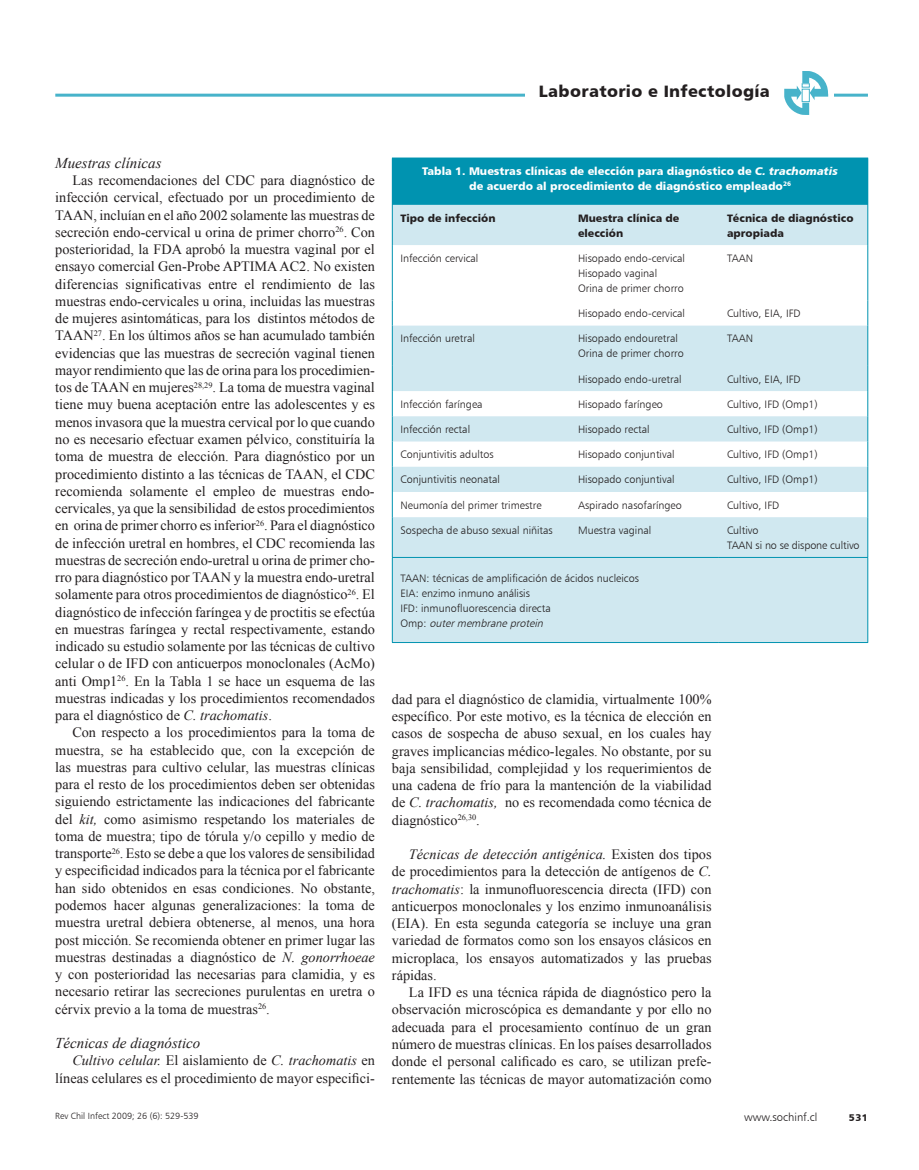
<style>
.page{position:relative;width:919px;height:1170px;background:#fff}
.page>*{position:absolute;margin:0;border:0;box-sizing:border-box;transform-origin:0 0}
.t1{font:16.5px "Humanist 777 BT Black B";letter-spacing:.02em;color:#231f20}
._4subtitulo2{font:italic 15px "Times New Roman";color:#231f20}
._1texto{font:14.25px/17.2px "Times New Roman";color:#231f20;text-align:justify}
.t2{font:11.25px "Humanist 777 BT Light B";color:#231f20}
._6titutabla{font:11.1px/15px "Humanist 777 BT Black B";color:#fff;text-align:center}
._6tabla{font:10.8px "Humanist 777 BT Light B";color:#231f20}
._6tabla-2{font:10.8px/15px "Humanist 777 BT Black B";color:#231f20}
._6tabla-3{font:italic 10.8px "Humanist 777 BT Light B";color:#231f20}
.t3{font:9.75px "Humanist 777 BT Black B";color:#231f20}
.t4{font:9px "Humanist 777 BT Light B";color:#231f20}
.s1{font-style:italic}
.s2{font-family:"Humanist 777 BT Black Italic B"}
.s3{font-style:normal}
</style>
<div class="page">
<hr style="left:55px;top:94px;width:812px;height:3px;background:#47b3ca">
<div style="left:778px;top:90px;width:55px;height:10px;background:#fff"></div>
<svg style="left:784px;top:71px;width:44px;height:44px"></svg>
<div style="left:525px;top:80px;width:258px;height:35px;background:#fff"></div>
<div style="left:392px;top:158px;width:475px;height:47px;background:#0093b0"></div>
<svg style="left:393px;top:205px;width:474px;height:437px;fill:#d0e8f0"></svg>
<hr style="left:867px;top:158px;width:1px;height:47px;background:#0093b0">
<hr style="left:392px;top:205px;width:1px;height:40px;background:#0093b0">
<hr style="left:867px;top:205px;width:1px;height:40px;background:#0093b0">
<hr style="left:392px;top:245px;width:1px;height:55px;background:#0093b0">
<hr style="left:867px;top:245px;width:1px;height:55px;background:#0093b0">
<svg style="left:392px;top:300px;width:1px;height:25px"></svg>
<svg style="left:867px;top:300px;width:1px;height:25px"></svg>
<hr style="left:392px;top:325px;width:1px;height:41px;background:#0093b0">
<hr style="left:867px;top:325px;width:1px;height:41px;background:#0093b0">
<svg style="left:392px;top:366px;width:1px;height:151px"></svg>
<svg style="left:867px;top:366px;width:1px;height:151px"></svg>
<hr style="left:392px;top:517px;width:1px;height:40px;background:#0093b0">
<hr style="left:867px;top:517px;width:1px;height:40px;background:#0093b0">
<hr style="left:392px;top:557px;width:178px;height:1px;background:#0093b0">
<hr style="left:392px;top:558px;width:1px;height:84px;background:#0093b0">
<hr style="left:570px;top:557px;width:148px;height:1px;background:#0093b0">
<hr style="left:718px;top:557px;width:150px;height:1px;background:#0093b0">
<hr style="left:867px;top:558px;width:1px;height:84px;background:#0093b0">
<hr style="left:392px;top:642px;width:178px;height:1px;background:#0093b0">
<hr style="left:570px;top:642px;width:148px;height:1px;background:#0093b0">
<hr style="left:718px;top:642px;width:150px;height:1px;background:#0093b0">
<p class="t1" style="left:538px;top:80px;width:232px">Laboratorio e Infectología</p>
<p class="_4subtitulo2" style="left:55px;top:152px;width:108px">Muestras clínicas</p>
<p class="_1texto" style="left:55px;top:171px;width:321px;text-indent:17px">Las recomendaciones del CDC para diagnóstico de infección cervical, efectuado por un procedimiento de TAAN, incluían en el año 2002 solamente las muestras de secreción endo-cervical u orina de primer chorro<sup>26</sup>. Con posterioridad, la FDA aprobó la muestra vaginal por el ensayo comercial Gen-Probe APTIMA AC2. No existen diferencias significativas entre el rendimiento de las muestras endo-cervicales u orina, incluidas las muestras de mujeres asintomáticas, para los distintos métodos de TAAN<sup>27</sup>. En los últimos años se han acumulado también evidencias que las muestras de secreción vaginal tienen mayor rendimiento que las de orina para los procedimien&shy;tos de TAAN en mujeres<sup>28,29</sup>. La toma de muestra vaginal tiene muy buena aceptación entre las adolescentes y es menos invasora que la muestra cervical por lo que cuando no es necesario efectuar examen pélvico, constituiría la toma de muestra de elección. Para diagnóstico por un procedimiento distinto a las técnicas de TAAN, el CDC recomienda solamente el empleo de muestras endo&shy;cervicales, ya que la sensibilidad de estos procedimientos en orina de primer chorro es inferior<sup>26</sup>. Para el diagnóstico de infección uretral en hombres, el CDC recomienda las muestras de secreción endo-uretral u orina de primer cho&shy;rro para diagnóstico por TAAN y la muestra endo-uretral solamente para otros procedimientos de diagnóstico<sup>26</sup>. El diagnóstico de infección faríngea y de proctitis se efectúa en muestras faríngea y rectal respectivamente, estando indicado su estudio solamente por las técnicas de cultivo celular o de IFD con anticuerpos monoclonales (AcMo) anti Omp1<sup>26</sup>. En la Tabla 1 se hace un esquema de las muestras indicadas y los procedimientos recomendados para el diagnóstico de <span class="s1">C. trachomatis</span>.</p>
<p class="_1texto" style="left:55px;top:723px;width:321px;text-indent:17px">Con respecto a los procedimientos para la toma de muestra, se ha establecido que, con la excepción de las muestras para cultivo celular, las muestras clínicas para el resto de los procedimientos deben ser obtenidas siguiendo estrictamente las indicaciones del fabricante del <span class="s1">kit,</span> como asimismo respetando los materiales de toma de muestra; tipo de tórula y/o cepillo y medio de transporte<sup>26</sup>. Esto se debe a que los valores de sensibilidad y especificidad indicados para la técnica por el fabricante han sido obtenidos en esas condiciones. No obstante, podemos hacer algunas generalizaciones: la toma de muestra uretral debiera obtenerse, al menos, una hora post micción. Se recomienda obtener en primer lugar las muestras destinadas a diagnóstico de <span class="s1">N. gonorrhoeae </span>y con posterioridad las necesarias para clamidia, y es necesario retirar las secreciones purulentas en uretra o cérvix previo a la toma de muestras<sup>26</sup>.</p>
<p class="_4subtitulo2" style="left:55px;top:1032px;width:146px">Técnicas de diagnóstico</p>
<p class="_1texto" style="left:55px;top:1051px;width:321px;text-align:right"><span class="s1">Cultivo celular.</span> El aislamiento de <span class="s1">C. trachomatis</span> en líneas celulares es el procedimiento de mayor especifici-</p>
<p class="t4" style="left:55px;top:1110px;width:145px">Rev Chil Infect 2009; 26 (6): 529-539</p>
<p class="_6titutabla" style="left:422px;top:163px;width:417px">Tabla 1. Muestras clínicas de elección para diagnóstico de <span class="s2">C. trachomatis </span>de acuerdo al procedimiento de diagnóstico empleado<sup>26</sup></p>
<p class="_6tabla-2" style="left:400px;top:210px;width:97px">Tipo de infección</p>
<p class="_6tabla-2" style="left:578px;top:210px;width:103px">Muestra clínica de elección</p>
<p class="_6tabla-2" style="left:727px;top:210px;width:128px">Técnica de diagnóstico apropiada</p>
<p class="_6tabla" style="left:400px;top:251px;width:79px">Infección cervical</p>
<p class="_6tabla" style="left:578px;top:251px;width:108px">Hisopado endo-cervical</p>
<p class="_6tabla" style="left:578px;top:266px;width:80px">Hisopado vaginal</p>
<p class="_6tabla" style="left:578px;top:281px;width:107px">Orina de primer chorro</p>
<p class="_6tabla" style="left:727px;top:251px;width:28px">TAAN</p>
<p class="_6tabla" style="left:578px;top:307px;width:108px">Hisopado endo-cervical</p>
<p class="_6tabla" style="left:727px;top:307px;width:75px">Cultivo, EIA, IFD</p>
<p class="_6tabla" style="left:400px;top:332px;width:76px">Infección uretral</p>
<p class="_6tabla" style="left:578px;top:332px;width:101px">Hisopado endouretral</p>
<p class="_6tabla" style="left:578px;top:347px;width:107px">Orina de primer chorro</p>
<p class="_6tabla" style="left:727px;top:332px;width:28px">TAAN</p>
<p class="_6tabla" style="left:578px;top:372px;width:105px">Hisopado endo-uretral</p>
<p class="_6tabla" style="left:727px;top:372px;width:75px">Cultivo, EIA, IFD</p>
<p class="_6tabla" style="left:400px;top:397px;width:84px">Infección faríngea</p>
<p class="_6tabla" style="left:578px;top:397px;width:86px">Hisopado faríngeo</p>
<p class="_6tabla" style="left:727px;top:397px;width:92px">Cultivo, IFD (Omp1)</p>
<p class="_6tabla" style="left:400px;top:422px;width:71px">Infección rectal</p>
<p class="_6tabla" style="left:578px;top:422px;width:73px">Hisopado rectal</p>
<p class="_6tabla" style="left:727px;top:422px;width:92px">Cultivo, IFD (Omp1)</p>
<p class="_6tabla" style="left:400px;top:448px;width:95px">Conjuntivitis adultos</p>
<p class="_6tabla" style="left:578px;top:448px;width:98px">Hisopado conjuntival</p>
<p class="_6tabla" style="left:727px;top:448px;width:92px">Cultivo, IFD (Omp1)</p>
<p class="_6tabla" style="left:400px;top:473px;width:101px">Conjuntivitis neonatal</p>
<p class="_6tabla" style="left:578px;top:473px;width:98px">Hisopado conjuntival</p>
<p class="_6tabla" style="left:727px;top:473px;width:92px">Cultivo, IFD (Omp1)</p>
<p class="_6tabla" style="left:400px;top:498px;width:143px">Neumonía del primer trimestre</p>
<p class="_6tabla" style="left:578px;top:498px;width:105px">Aspirado nasofaríngeo</p>
<p class="_6tabla" style="left:727px;top:498px;width:54px">Cultivo, IFD</p>
<p class="_6tabla" style="left:400px;top:523px;width:154px">Sospecha de abuso sexual niñitas</p>
<p class="_6tabla" style="left:578px;top:523px;width:75px">Muestra vaginal</p>
<p class="_6tabla" style="left:727px;top:523px;width:33px">Cultivo</p>
<p class="_6tabla" style="left:727px;top:538px;width:134px">TAAN si no se dispone cultivo</p>
<p class="_6tabla" style="left:400px;top:571px;width:240px">TAAN: técnicas de amplificación de ácidos nucleicos</p>
<p class="_6tabla" style="left:400px;top:586px;width:131px">EIA: enzimo inmuno análisis</p>
<p class="_6tabla" style="left:400px;top:601px;width:152px">IFD: inmunofluorescencia directa</p>
<p class="_6tabla-3" style="left:400px;top:616px;width:147px"><span class="s3">O m p :</span> outermembraneprotein</p>
<p class="_1texto" style="left:392px;top:690px;width:321px">dad para el diagnóstico de clamidia, virtualmente 100% específico. Por este motivo, es la técnica de elección en casos de sospecha de abuso sexual, en los cuales hay graves implicancias médico-legales. No obstante, por su baja sensibilidad, complejidad y los requerimientos de una cadena de frío para la mantención de la viabilidad de <span class="s1">C. trachomatis,</span> no es recomendada como técnica de diagnóstico<sup>26,30</sup>.</p>
<p class="_1texto" style="left:392px;top:845px;width:321px;text-indent:17px"><span class="s1">Técnicas de detección antigénica.</span> Existen dos tipos de procedimientos para la detección de antígenos de <span class="s1">C. trachomatis</span>: la inmunofluorescencia directa (IFD) con anticuerpos monoclonales y los enzimo inmunoanálisis (EIA). En esta segunda categoría se incluye una gran variedad de formatos como son los ensayos clásicos en microplaca, los ensayos automatizados y las pruebas rápidas.</p>
<p class="_1texto" style="left:392px;top:983px;width:321px;text-indent:17px">La IFD es una técnica rápida de diagnóstico pero la observación microscópica es demandante y por ello no adecuada para el procesamiento contínuo de un gran número de muestras clínicas. En los países desarrollados donde el personal calificado es caro, se utilizan prefe&shy;rentemente las técnicas de mayor automatización como</p>
<p class="t2" style="left:744px;top:1110px;width:75px">www.sochinf.cl</p>
<p class="t3" style="left:848px;top:1111px;width:20px">531</p>
</div>
